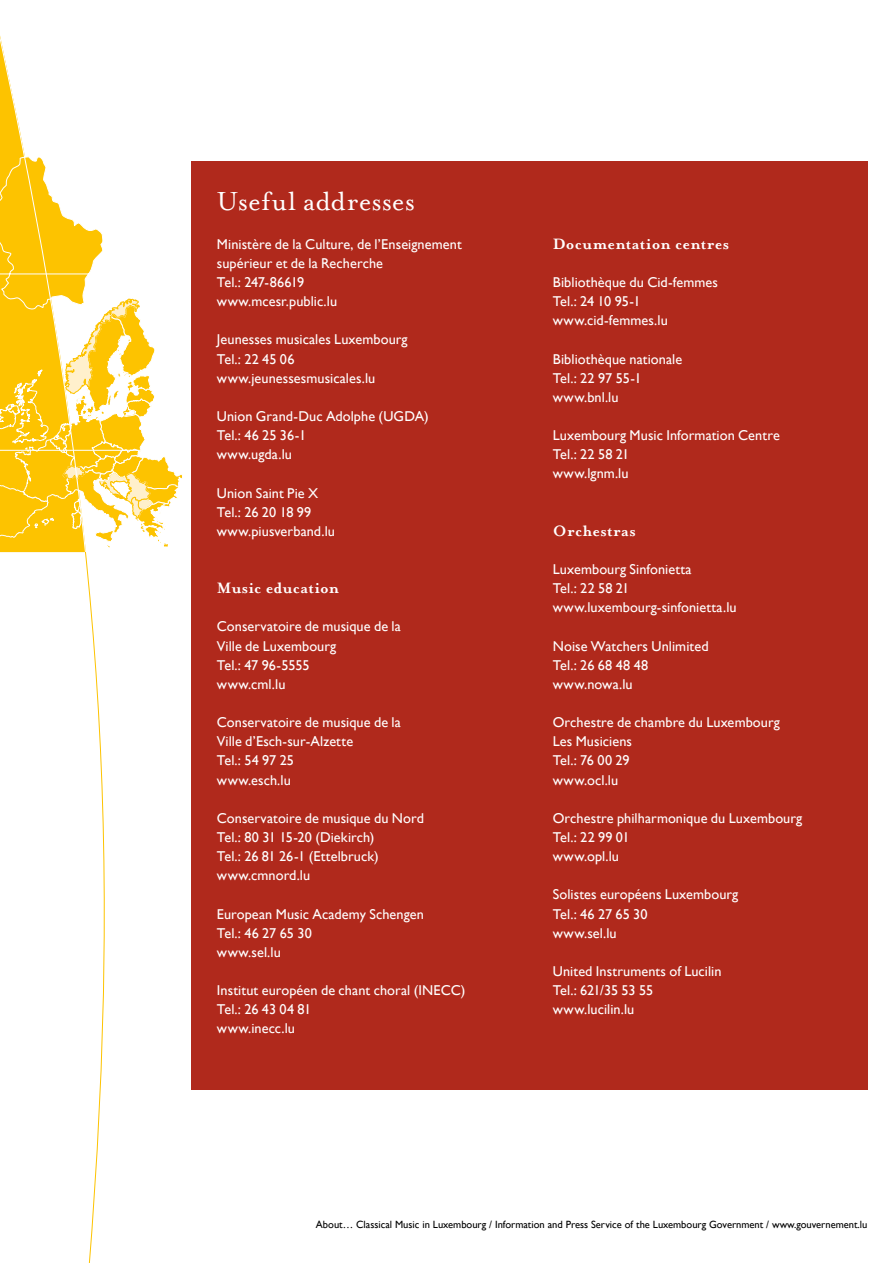
<style>
.page{position:relative;width:893px;height:1263px;background:#fff}
.page>*{position:absolute;margin:0;border:0;box-sizing:border-box;transform-origin:0 0}
.t1{font:30px "Mrs Eaves Roman";letter-spacing:.01em;color:#fff}
.t2{font:700 17.25px "Mrs Eaves";letter-spacing:.025em;color:#fff}
.t3{font:14.25px/19.2px "Gill Sans";letter-spacing:.005em;color:#fff}
.t4{font:10.5px "Gill Sans";color:#000}
</style>
<div class="page">
<svg style="left:0;top:547px;width:110px;height:716px"></svg>
<svg style="left:86px;top:229px;width:96px;height:318px"></svg>
<hr style="left:0;top:450px;width:170px;height:1px;background:#fff">
<svg style="left:0;top:36px;width:86px;height:516px"></svg>
<div style="left:191px;top:162px;width:676px;height:928px;background:#b0291c"></div>
<h1 class="t1" style="left:217px;top:185px;width:199px">Useful addresses</h1>
<p class="t3" style="left:217px;top:234px;width:246px">Ministère de la Culture, de l’Enseignement supérieur et de la Recherche<br>Tel.: 247-86619<br>www.mcesr.public.lu</p>
<p class="t3" style="left:217px;top:330px;width:192px">Jeunesses musicales Luxembourg<br>Tel.: 22 45 06 www.jeunessesmusicales.lu</p>
<p class="t3" style="left:217px;top:406px;width:213px">Union Grand-Duc Adolphe (UGDA)<br>Tel.: 46 25 36-1<br>www.ugda.lu</p>
<p class="t3" style="left:217px;top:483px;width:120px">Union Saint Pie X<br>Tel.: 26 20 18 99 www.piusverband.lu</p>
<p class="t2" style="left:217px;top:578px;width:124px">Music education</p>
<p class="t3" style="left:217px;top:617px;width:186px">Conservatoire de musique de la<br>Ville de Luxembourg<br>Tel.: 47 96-5555<br>www.cml.lu</p>
<p class="t3" style="left:217px;top:713px;width:186px">Conservatoire de musique de la<br>Ville d’Esch-sur-Alzette<br>Tel.: 54 97 25<br>www.esch.lu</p>
<p class="t3" style="left:217px;top:808px;width:209px">Conservatoire de musique du Nord<br>Tel.: 80 31 15-20 (Diekirch)<br>Tel.: 26 81 26-1 (Ettelbruck) www.cmnord.lu</p>
<p class="t3" style="left:217px;top:904px;width:209px">European Music Academy Schengen<br>Tel.: 46 27 65 30<br>www.sel.lu</p>
<p class="t3" style="left:217px;top:980px;width:250px">Institut européen de chant choral (INECC)<br>Tel.: 26 43 04 81<br>www.inecc.lu</p>
<p class="t2" style="left:553px;top:234px;width:178px">Documentation centres</p>
<p class="t3" style="left:553px;top:272px;width:167px">Bibliothèque du Cid-femmes<br>Tel.: 24 10 95-1 www.cid-femmes.lu</p>
<p class="t3" style="left:553px;top:349px;width:131px">Bibliothèque nationale<br>Tel.: 22 97 55-1 www.bnl.lu</p>
<p class="t3" style="left:553px;top:426px;width:229px">Luxembourg Music Information Centre<br>Tel.: 22 58 21<br>www.lgnm.lu</p>
<p class="t2" style="left:553px;top:521px;width:84px">Orchestras</p>
<p class="t3" style="left:553px;top:559px;width:185px">Luxembourg Sinfonietta<br>Tel.: 22 58 21 www.luxembourg-sinfonietta.lu</p>
<p class="t3" style="left:553px;top:636px;width:157px">Noise Watchers Unlimited<br>Tel.: 26 68 48 48 www.nowa.lu</p>
<p class="t3" style="left:553px;top:713px;width:228px">Orchestre de chambre du Luxembourg<br>Les Musiciens<br>Tel.: 76 00 29<br>www.ocl.lu</p>
<p class="t3" style="left:553px;top:808px;width:251px">Orchestre philharmonique du Luxembourg<br>Tel.: 22 99 01<br>www.opl.lu</p>
<p class="t3" style="left:553px;top:885px;width:187px">Solistes européens Luxembourg<br>Tel.: 46 27 65 30<br>www.sel.lu</p>
<p class="t3" style="left:553px;top:961px;width:170px">United Instruments of Lucilin<br>Tel.: 621/35 53 55 www.lucilin.lu</p>
<p class="t4" style="left:316px;top:1218px;width:553px">About… Classical Music in Luxembourg / Information and Press Service of the Luxembourg Government / www.gouvernement.lu</p>
</div>
